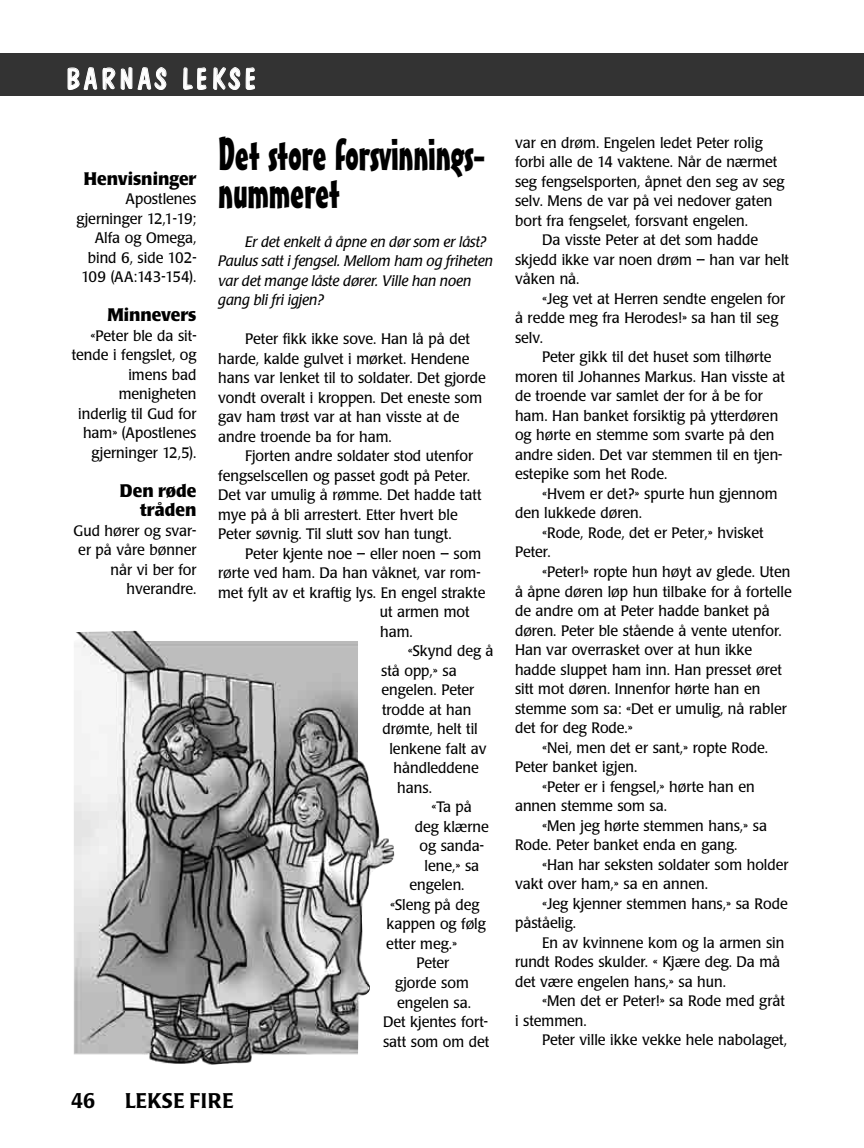
<style>
.page{position:relative;width:864px;height:1148px;background:#fff}
.page>*{position:absolute;margin:0;border:0;box-sizing:border-box;transform-origin:0 0}
.t1{font:45px/37.5px "Mister Earl BT";letter-spacing:-.01em;color:#000}
.t2{font:30px "Dom Casual";letter-spacing:.1em;color:#fff;scale:.95 1}
.t3{font:500 21px "Poppl Laudatio";letter-spacing:.02em;color:#000;scale:.95 1}
.t4{font:700 18px/19.5px "Poppl Laudatio";color:#000;text-align:right;scale:.95 1}
.t5{font:15px/19.5px "Poppl Laudatio";color:#000;text-align:right;scale:.95 1}
.t6{font:italic 15px/19.5px "Poppl Laudatio";color:#000}
</style>
<div class="page">
<div style="left:0;top:53px;width:864px;height:43px;background:#333"></div>
<img style="left:74px;top:630px;width:321px;height:435px">
<h2 class="t2" style="left:65px;top:67px;width:203px">BARNAS LEKSE</h2>
<p class="t4" style="left:84px;top:170px;width:120px">Henvisninger</p>
<p class="t5" style="left:76px;top:191px;width:128px">Apostlenes gjerninger 12,1-19;<br>Alfa og Omega, bind 6, side 102-<br>109 (AA:143-154).</p>
<p class="t4" style="left:107px;top:307px;width:95px">Minnevers</p>
<p class="t5" style="left:72px;top:327px;width:133px">«Peter ble da sit&shy;tende i fengslet, og imens bad menigheten inderlig til Gud for ham» (Apostlenes gjerninger 12,5).</p>
<p class="t4" style="left:120px;top:482px;width:82px">Den røde tråden</p>
<p class="t5" style="left:74px;top:522px;width:131px">Gud hører og svar&shy;er på våre bønner når vi ber for hverandre.</p>
<h1 class="t1" style="left:218px;top:139px;width:268px">Det store forsvinnings&shy;nummeret</h1>
<p class="t6" style="left:218px;top:233px;width:276px;text-indent:27px">Er det enkelt å åpne en dør som er låst?<br>Paulus satt i fengsel. Mellom ham og friheten var det mange låste dører. Ville han noen gang bli fri igjen?</p>
<p class="t5" style="left:218px;top:331px;width:283px;text-align:left;text-indent:27px">Peter fikk ikke sove. Han lå på det harde, kalde gulvet i mørket. Hendene hans var lenket til to soldater. Det gjorde vondt overalt i kroppen. Det eneste som gav ham trøst var at han visste at de andre troende ba for ham.</p>
<p class="t5" style="left:218px;top:448px;width:279px;text-align:left;text-indent:27px">Fjorten andre soldater stod utenfor fengselscellen og passet godt på Peter.<br>Det var umulig å rømme. Det hadde tatt mye på å bli arrestert. Etter hvert ble Peter søvnig. Til slutt sov han tungt.</p>
<p class="t5" style="left:245px;top:545px;width:250px">Peter kjente noe – eller noen – som</p>
<p class="t5" style="left:218px;top:565px;width:278px">rørte ved ham. Da han våknet, var rom-</p>
<p class="t5" style="left:218px;top:584px;width:283px">met fylt av et kraftig lys. En engel strakte</p>
<p class="t5" style="left:380px;top:604px;width:96px">ut armen mot</p>
<p class="t5" style="left:380px;top:623px;width:36px">ham.</p>
<p class="t5" style="left:408px;top:643px;width:92px">«Skynd deg å</p>
<p class="t5" style="left:381px;top:662px;width:81px">stå opp,» sa</p>
<p class="t5" style="left:382px;top:682px;width:99px">engelen. Peter</p>
<p class="t5" style="left:382px;top:701px;width:95px">trodde at han</p>
<p class="t5" style="left:383px;top:721px;width:102px">drømte, helt til</p>
<p class="t5" style="left:389px;top:740px;width:104px">lenkene falt av</p>
<p class="t5" style="left:394px;top:760px;width:91px">håndleddene</p>
<p class="t5" style="left:397px;top:779px;width:38px">hans.</p>
<p class="t5" style="left:431px;top:799px;width:44px">«Ta på</p>
<p class="t5" style="left:415px;top:818px;width:79px">deg klærne</p>
<p class="t5" style="left:420px;top:838px;width:69px">og sanda-</p>
<p class="t5" style="left:425px;top:857px;width:59px">lene,» sa</p>
<p class="t5" style="left:409px;top:877px;width:60px">engelen.</p>
<p class="t5" style="left:390px;top:896px;width:96px">«Sleng på deg</p>
<p class="t5" style="left:387px;top:916px;width:106px">kappen og følg</p>
<p class="t5" style="left:386px;top:935px;width:76px">etter meg.»</p>
<p class="t5" style="left:416px;top:955px;width:36px">Peter</p>
<p class="t5" style="left:395px;top:974px;width:79px">gjorde som</p>
<p class="t5" style="left:397px;top:994px;width:79px">engelen sa.</p>
<p class="t5" style="left:383px;top:1013px;width:112px">Det kjentes fort-</p>
<p class="t5" style="left:383px;top:1033px;width:113px">satt som om det</p>
<h3 class="t3" style="left:71px;top:1091px;width:27px">46</h3>
<h3 class="t3" style="left:125px;top:1091px;width:116px">LEKSE FIRE</h3>
<p class="t5" style="left:515px;top:134px;width:262px">var en drøm. Engelen ledet Peter rolig</p>
<p class="t5" style="left:515px;top:154px;width:278px">forbi alle de 14 vaktene. Når de nærmet</p>
<p class="t5" style="left:515px;top:173px;width:285px">seg fengselsporten, åpnet den seg av seg</p>
<p class="t5" style="left:515px;top:193px;width:272px">selv. Mens de var på vei nedover gaten</p>
<p class="t5" style="left:515px;top:212px;width:247px">bort fra fengselet, forsvant engelen.</p>
<p class="t5" style="left:542px;top:232px;width:229px">Da visste Peter at det som hadde</p>
<p class="t5" style="left:515px;top:251px;width:290px">skjedd ikke var noen drøm – han var helt</p>
<p class="t5" style="left:515px;top:271px;width:69px">våken nå.</p>
<p class="t5" style="left:542px;top:290px;width:258px">«Jeg vet at Herren sendte engelen for</p>
<p class="t5" style="left:515px;top:310px;width:279px">å redde meg fra Herodes!» sa han til seg</p>
<p class="t5" style="left:515px;top:329px;width:31px">selv.</p>
<p class="t5" style="left:542px;top:349px;width:243px">Peter gikk til det huset som tilhørte</p>
<p class="t5" style="left:515px;top:368px;width:286px">moren til Johannes Markus. Han visste at</p>
<p class="t5" style="left:515px;top:388px;width:262px">de troende var samlet der for å be for</p>
<p class="t5" style="left:515px;top:407px;width:279px">ham. Han banket forsiktig på ytterdøren</p>
<p class="t5" style="left:515px;top:427px;width:275px">og hørte en stemme som svarte på den</p>
<p class="t5" style="left:515px;top:446px;width:283px">andre siden. Det var stemmen til en tjen-</p>
<p class="t5" style="left:515px;top:466px;width:162px">estepike som het Rode.</p>
<p class="t5" style="left:542px;top:485px;width:249px">«Hvem er det?» spurte hun gjennom</p>
<p class="t5" style="left:515px;top:505px;width:135px">den lukkede døren.</p>
<p class="t5" style="left:542px;top:524px;width:235px">«Rode, Rode, det er Peter,» hvisket</p>
<p class="t5" style="left:515px;top:544px;width:39px">Peter.</p>
<p class="t5" style="left:542px;top:563px;width:263px">«Peter!» ropte hun høyt av glede. Uten</p>
<p class="t5" style="left:515px;top:583px;width:293px">å åpne døren løp hun tilbake for å fortelle</p>
<p class="t5" style="left:515px;top:602px;width:270px">de andre om at Peter hadde banket på</p>
<p class="t5" style="left:515px;top:622px;width:282px">døren. Peter ble stående å vente utenfor.</p>
<p class="t5" style="left:515px;top:641px;width:251px">Han var overrasket over at hun ikke</p>
<p class="t5" style="left:515px;top:661px;width:282px">hadde sluppet ham inn. Han presset øret</p>
<p class="t5" style="left:515px;top:680px;width:260px">sitt mot døren. Innenfor hørte han en</p>
<p class="t5" style="left:515px;top:700px;width:288px">stemme som sa: «Det er umulig, nå rabler</p>
<p class="t5" style="left:515px;top:719px;width:126px">det for deg Rode.»</p>
<p class="t5" style="left:542px;top:739px;width:239px">«Nei, men det er sant,» ropte Rode.</p>
<p class="t5" style="left:515px;top:758px;width:130px">Peter banket igjen.</p>
<p class="t5" style="left:542px;top:778px;width:225px">«Peter er i fengsel,» hørte han en</p>
<p class="t5" style="left:515px;top:797px;width:162px">annen stemme som sa.</p>
<p class="t5" style="left:542px;top:817px;width:238px">«Men jeg hørte stemmen hans,» sa</p>
<p class="t5" style="left:515px;top:836px;width:235px">Rode. Peter banket enda en gang.</p>
<p class="t5" style="left:542px;top:856px;width:261px">«Han har seksten soldater som holder</p>
<p class="t5" style="left:515px;top:875px;width:205px">vakt over ham,» sa en annen.</p>
<p class="t5" style="left:542px;top:895px;width:260px">«Jeg kjenner stemmen hans,» sa Rode</p>
<p class="t5" style="left:515px;top:914px;width:66px">påståelig.</p>
<p class="t5" style="left:542px;top:934px;width:257px">En av kvinnene kom og la armen sin</p>
<p class="t5" style="left:515px;top:953px;width:281px">rundt Rodes skulder. « Kjære deg. Da må</p>
<p class="t5" style="left:515px;top:973px;width:224px">det være engelen hans,» sa hun.</p>
<p class="t5" style="left:542px;top:992px;width:257px">«Men det er Peter!» sa Rode med gråt</p>
<p class="t5" style="left:515px;top:1012px;width:77px">i stemmen.</p>
<p class="t5" style="left:542px;top:1031px;width:259px">Peter ville ikke vekke hele nabolaget,</p>
</div>
